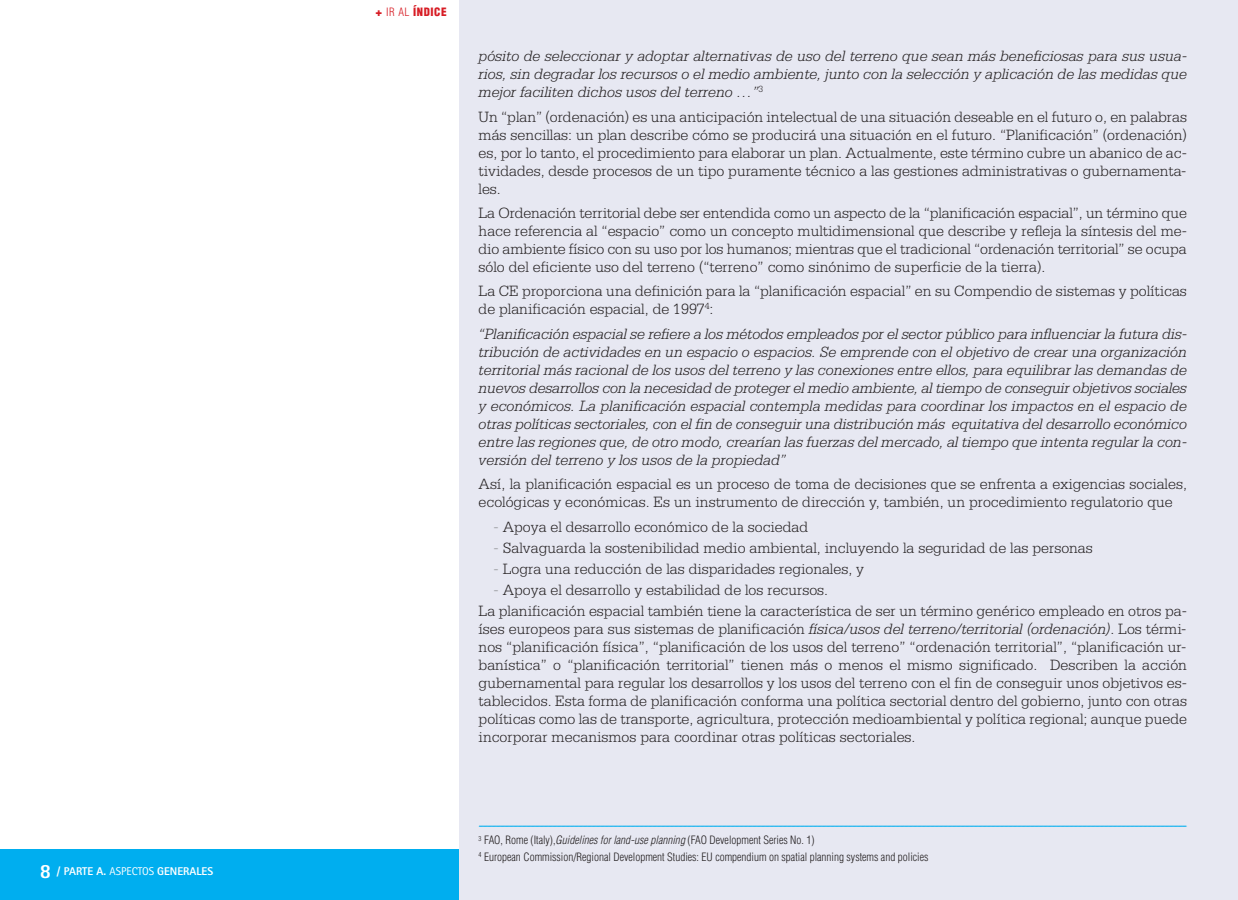
<style>
.page{position:relative;width:1238px;height:900px;background:#fff}
.page>*{position:absolute;margin:0;border:0;box-sizing:border-box;transform-origin:0 0}
.t1{font:300 15.75px/18px "Serifa";color:#231f20;text-align:justify}
.t2{font:italic 300 15.75px/18px "Serifa";color:#231f20;text-align:justify}
.t3{font:300 condensed 11.25px/16.7px "Helvetica";color:#231f20}
.t4{font:800 11.25px "Rotis Sans Serif";color:#fff}
.t5{font:900 condensed 11.25px "Helvetica";letter-spacing:.05em;color:#d71c24}
.s1{font-size:20.25px}
.s2{font-weight:400}
.s3{font-family:"Helvetica Neue";font-stretch:normal}
.s4{font-weight:300}
.s5{color:#939598}
.s6{font-style:italic}
</style>
<div class="page">
<div style="left:0;top:849px;width:574px;height:51px;background:#00aeef"></div>
<div style="left:459px;top:0;width:778px;height:900px;background:#e7e8f2"></div>
<svg style="left:478px;top:826px;width:709px;height:1px"></svg>
<p class="t4" style="left:40px;top:867px;width:175px"><span class="s1">8</span> / PARTE A. <span class="s2">ASPECTOS</span> GENERALES</p>
<p class="t5" style="left:375px;top:5px;width:73px"><span class="s3">+</span> <span class="s4">IR AL</span> ÍNDICE</p>
<p class="t2" style="left:478px;top:48px;width:710px">pósito de seleccionar y adoptar alternativas de uso del terreno que sean más beneficiosas para sus usua&shy;rios, sin degradar los recursos o el medio ambiente, junto con la selección y aplicación de las medidas que mejor faciliten dichos usos del terreno …”<sup>3</sup></p>
<p class="t1" style="left:478px;top:109px;width:710px">Un “plan” (ordenación) es una anticipación intelectual de una situación deseable en el futuro o, en palabras más sencillas: un plan describe cómo se producirá una situación en el futuro. “Planificación” (ordenación) es, por lo tanto, el procedimiento para elaborar un plan. Actualmente, este término cubre un abanico de ac&shy;tividades, desde procesos de un tipo puramente técnico a las gestiones administrativas o gubernamenta&shy;les.</p>
<p class="t1" style="left:478px;top:205px;width:709px">La Ordenación territorial debe ser entendida como un aspecto de la “planificación espacial”, un término que hace referencia al “espacio” como un concepto multidimensional que describe y refleja la síntesis del me&shy;dio ambiente físico con su uso por los humanos; mientras que el tradicional “ordenación territorial” se ocupa sólo del eficiente uso del terreno (“terreno” como sinónimo de superficie de la tierra).</p>
<p class="t1" style="left:478px;top:284px;width:709px">La CE proporciona una definición para la “planificación espacial” en su Compendio de sistemas y políticas de planificación espacial, de 1997<sup>4</sup>:</p>
<p class="t2" style="left:478px;top:326px;width:710px">“Planificación espacial se refiere a los métodos empleados por el sector público para influenciar la futura dis&shy;tribución de actividades en un espacio o espacios. Se emprende con el objetivo de crear una organización territorial más racional de los usos del terreno y las conexiones entre ellos, para equilibrar las demandas de nuevos desarrollos con la necesidad de proteger el medio ambiente, al tiempo de conseguir objetivos sociales y económicos. La planificación espacial contempla medidas para coordinar los impactos en el espacio de otras políticas sectoriales, con el fin de conseguir una distribución más equitativa del desarrollo económico entre las regiones que, de otro modo, crearían las fuerzas del mercado, al tiempo que intenta regular la con&shy;versión del terreno y los usos de la propiedad”</p>
<p class="t1" style="left:478px;top:476px;width:709px">Así, la planificación espacial es un proceso de toma de decisiones que se enfrenta a exigencias sociales, ecológicas y económicas. Es un instrumento de dirección y, también, un procedimiento regulatorio que</p>
<p class="t1" style="left:493px;top:519px;width:316px"><span class="s5">-</span> Apoya el desarrollo económico de la sociedad</p>
<p class="t1" style="left:493px;top:540px;width:600px"><span class="s5">-</span> Salvaguarda la sostenibilidad medio ambiental, incluyendo la seguridad de las personas</p>
<p class="t1" style="left:493px;top:561px;width:372px"><span class="s5">-</span> Logra una reducción de las disparidades regionales, y</p>
<p class="t1" style="left:478px;top:581px;width:709px;line-height:21.2px;text-indent:15px"><span class="s5">-</span> Apoya el desarrollo y estabilidad de los recursos.<br>La planificación espacial también tiene la característica de ser un término genérico empleado en otros pa-</p>
<p class="t1" style="left:478px;top:622px;width:710px">íses europeos para sus sistemas de planificación <span class="s6">física/usos del terreno/territorial (ordenación)</span>. Los térmi&shy;nos “planificación física”, “planificación de los usos del terreno” “ordenación territorial”, “planificación ur&shy;banística” o “planificación territorial” tienen más o menos el mismo significado. Describen la acción gubernamental para regular los desarrollos y los usos del terreno con el fin de conseguir unos objetivos es&shy;tablecidos. Esta forma de planificación conforma una política sectorial dentro del gobierno, junto con otras políticas como las de transporte, agricultura, protección medioambiental y política regional; aunque puede incorporar mecanismos para coordinar otras políticas sectoriales.</p>
<p class="t3" style="left:478px;top:832px;width:451px"><sup>3</sup> FAO, Rome (Italy),<span class="s6">Guidelines for land-use planning</span> (FAO Development Series No. 1)<br><sup>4</sup> European Commission/Regional Development Studies: EU compendium on spatial planning systems and policies</p>
</div>
